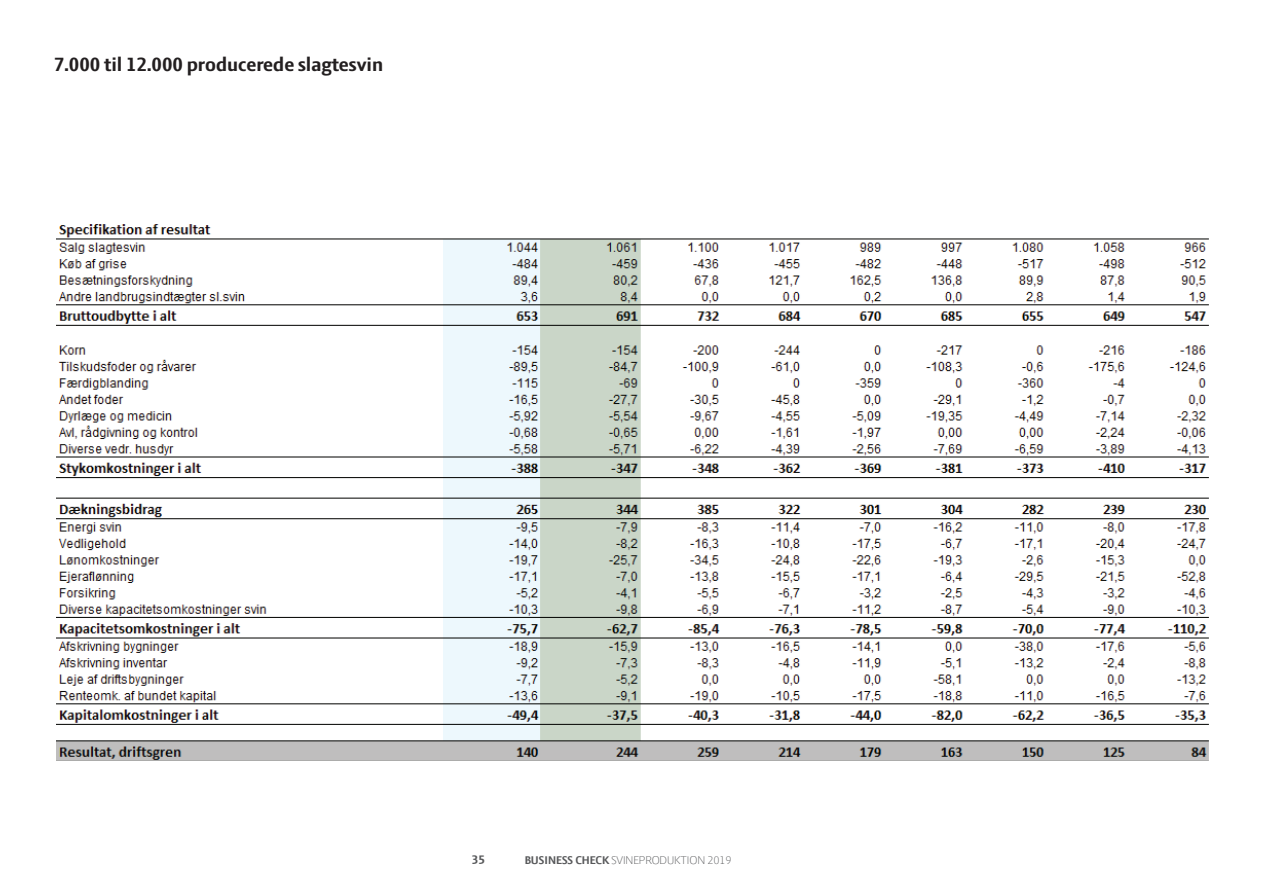
<style>
.page{position:relative;width:1263px;height:893px;background:#fff}
.page>*{position:absolute;margin:0;border:0;box-sizing:border-box;transform-origin:0 0}
.t1{font:700 21px "LF Press Sans";color:#231f20}
.t2{font:700 13.5px "LF Press Sans";color:#57585a}
.t3{font:300 12px "LF Press Sans";color:#57585a}
.s1{font-weight:700}
</style>
<div class="page">
<img style="left:57px;top:224px;width:386px;height:536px">
<img style="left:443px;top:238px;width:766px;height:522px">
<p class="t1" style="left:54px;top:52px;width:331px">7.000 til 12.000 producerede slagtesvin</p>
<p class="t2" style="left:472px;top:852px;width:15px">35</p>
<p class="t3" style="left:525px;top:853px;width:208px"><span class="s1">BUSINESS CHECK</span> SVINEPRODUKTION 2019</p>
</div>
